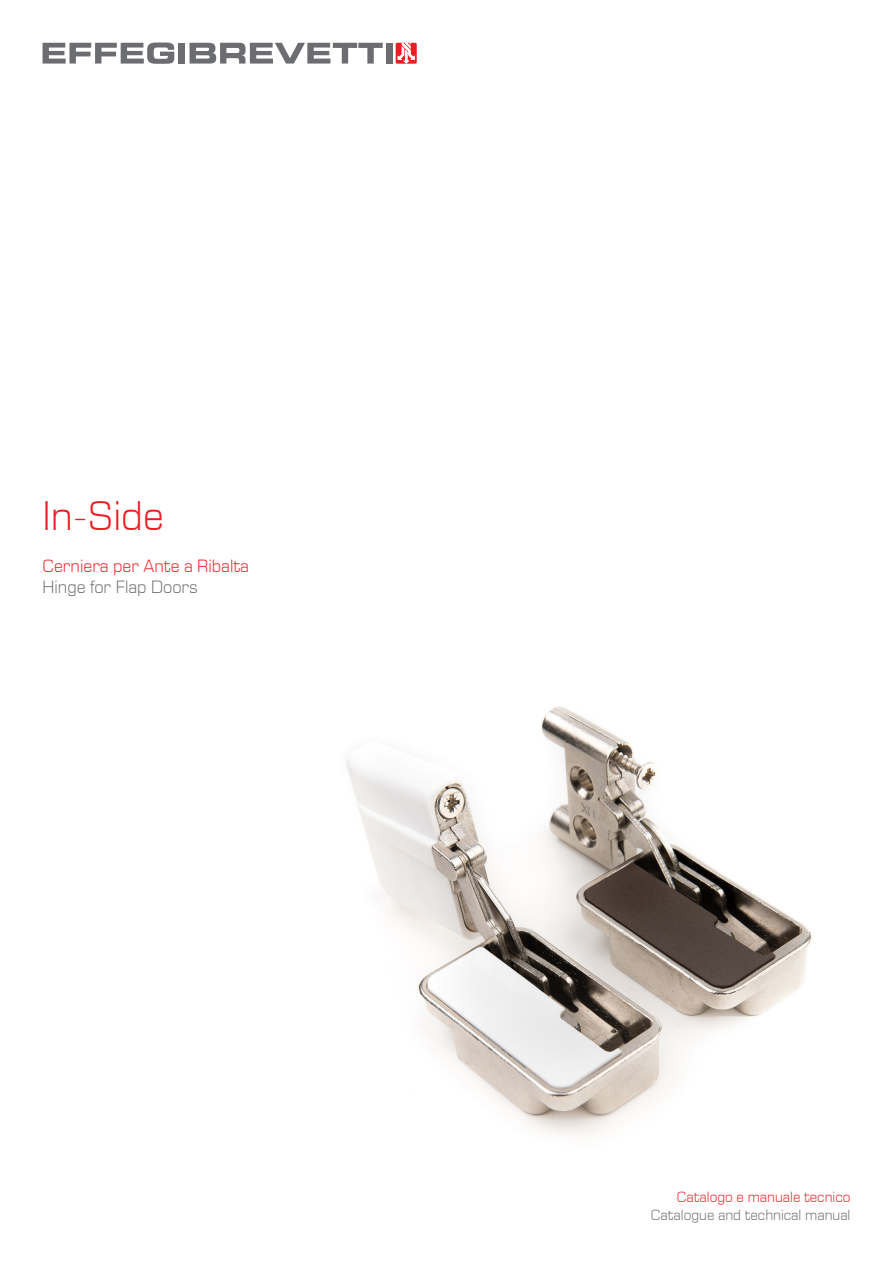
<style>
.page{position:relative;width:893px;height:1263px;background:#fff}
.page>*{position:absolute;margin:0;border:0;box-sizing:border-box;transform-origin:0 0}
.Titolo_BIG_ITA{font:300 42px "Eurostile Next LT Pro";color:#ee1d23}
.t1{font:300 18px "Eurostile Next LT Pro";color:#ee1d23}
.t2{font:300 18px "Eurostile Next LT Pro";color:#6c6d70}
.t3{font:300 15px "Eurostile Next LT Pro";color:#6c6d70}
.t4{font:300 15px "Eurostile Next LT Pro";color:#ee1d23}
</style>
<div class="page">
<svg style="left:43px;top:43px;width:131px;height:21px"></svg>
<div style="left:178px;top:43px;width:7px;height:21px;background:#6c6d70"></div>
<svg style="left:190px;top:43px;width:193px;height:21px"></svg>
<div style="left:386px;top:43px;width:6px;height:21px;background:#6c6d70"></div>
<div style="left:396px;top:43px;width:21px;height:21px;background:#ee1d23;border-radius:2px"></div>
<svg style="left:398px;top:43px;width:17px;height:21px"></svg>
<img style="left:346px;top:706px;width:466px;height:428px">
<p class="Titolo_BIG_ITA" style="left:43px;top:494px;width:123px">In-Side</p>
<p class="t1" style="left:43px;top:557px;width:208px">Cerniera per Ante a Ribalta</p>
<p class="t2" style="left:43px;top:578px;width:157px">Hinge for Flap Doors</p>
<p class="t4" style="left:677px;top:1189px;width:175px">Catalogo e manuale tecnico</p>
<p class="t3" style="left:651px;top:1207px;width:201px">Catalogue and technical manual</p>
</div>
